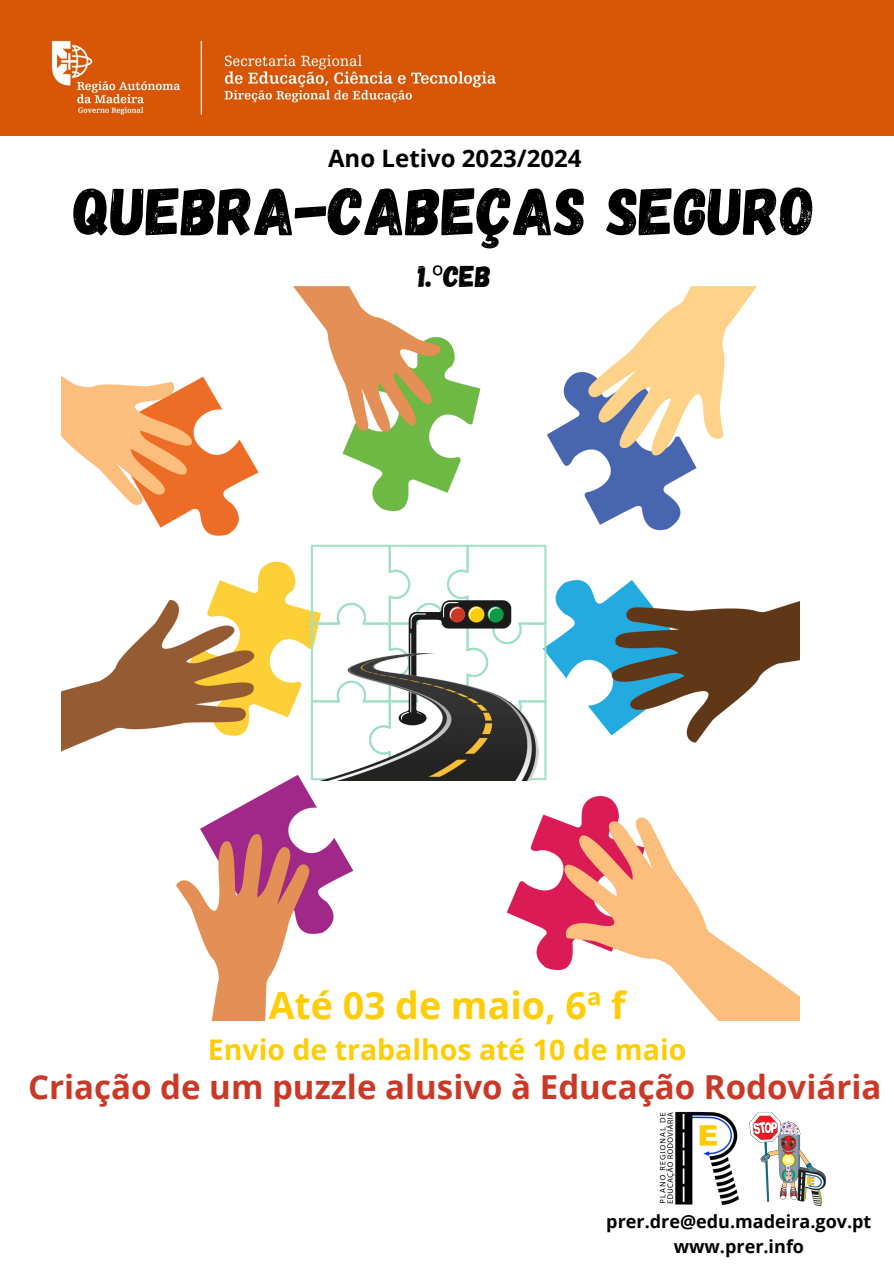
<style>
.page{position:relative;width:894px;height:1264px;background:#fff}
.page>*{position:absolute;margin:0;border:0;box-sizing:border-box;transform-origin:0 0}
.t1{font:67.5px "Gagalin";color:#000}
.t2{font:700 37.5px "Open Sans";color:#ffcd05}
.t3{font:700 33px "Open Sans";color:#ca3927}
.t4{font:30px "Gagalin";color:#000}
.t5{font:700 28.5px "Open Sans";color:#ffcd05}
.t6{font:700 24px "Open Sans";color:#000}
.t7{font:700 18px "Open Sans";color:#000}
.s1{font-family:"Noto Sans"}
</style>
<div class="page">
<div style="left:0;top:0;width:893px;height:135px;background:#d95606"></div>
<img style="left:62px;top:286px;width:737px;height:734px">
<svg style="left:311px;top:544px;width:235px;height:236px"></svg>
<img style="left:319px;top:653px;width:219px;height:127px">
<img style="left:659px;top:1111px;width:79px;height:94px">
<img style="left:749px;top:1112px;width:76px;height:93px">
<p class="t6" style="left:328px;top:141px;width:255px">Ano Letivo 2023/2024</p>
<p class="t1" style="left:74px;top:167px;width:742px">QUEBRA-CABEÇAS SEGURO</p>
<p class="t4" style="left:418px;top:257px;width:75px">1.<span class="s1">º</span>CEB</p>
<p class="t2" style="left:269px;top:979px;width:358px">Até 03 de maio, 6ª f</p>
<p class="t5" style="left:208px;top:1029px;width:480px">Envio de trabalhos até 10 de maio</p>
<p class="t3" style="left:28px;top:1063px;width:854px">Criação de um puzzle alusivo à Educação Rodoviária</p>
<p class="t7" style="left:606px;top:1208px;width:266px">prer.dre@edu.madeira.gov.pt</p>
<p class="t7" style="left:673px;top:1233px;width:132px">www.prer.info</p>
</div>
